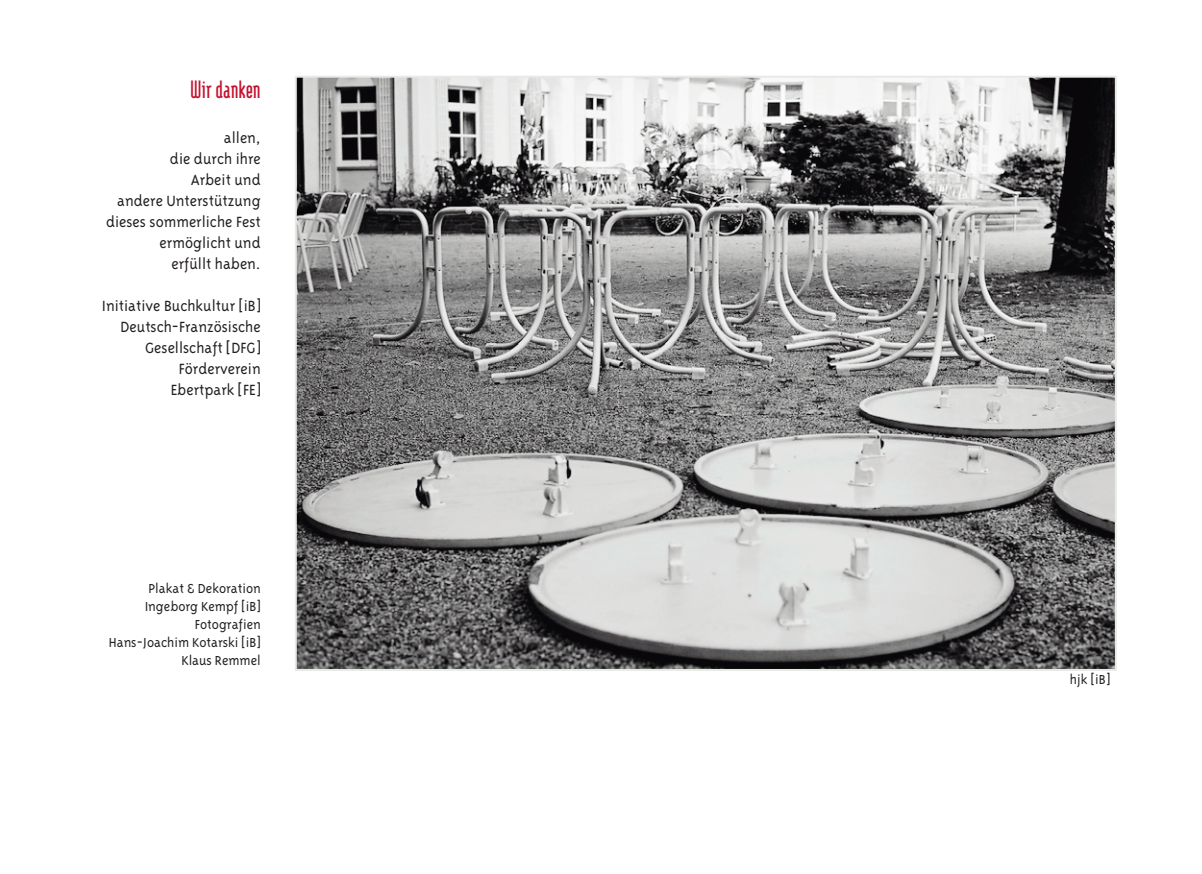
<style>
.page{position:relative;width:1202px;height:874px;background:#fff}
.page>*{position:absolute;margin:0;border:0;box-sizing:border-box;transform-origin:0 0}
.t1{font:700 30px "Modula";color:#c41230}
.t2{font:300 17px/21px "Triplex";color:#231f20;text-align:right}
.t3{font:300 15px/18px "Triplex";letter-spacing:-.005em;color:#231f20;text-align:right}
</style>
<div class="page">
<img style="left:298px;top:79px;width:816px;height:589px">
<h1 class="t1" style="left:190px;top:80px;width:72px">Wir danken</h1>
<p class="t2" style="left:106px;top:129px;width:156px">allen,<br>die durch ihre<br>Arbeit und<br>andere Unterstützung dieses sommerliche Fest ermöglicht und<br>erfüllt haben.</p>
<p class="t2" style="left:102px;top:297px;width:160px">Initiative Buchkultur [iB]<br>Deutsch-Französische<br>Gesellschaft [DFG]<br>Förderverein<br>Ebertpark [FE]</p>
<p class="t3" style="left:109px;top:581px;width:153px">Plakat &amp; Dekoration<br>Ingeborg Kempf [iB]<br>Fotografien<br>Hans-Joachim Kotarski [iB]<br>Klaus Remmel</p>
<p class="t3" style="left:1070px;top:672px;width:42px">hjk [iB]</p>
</div>
